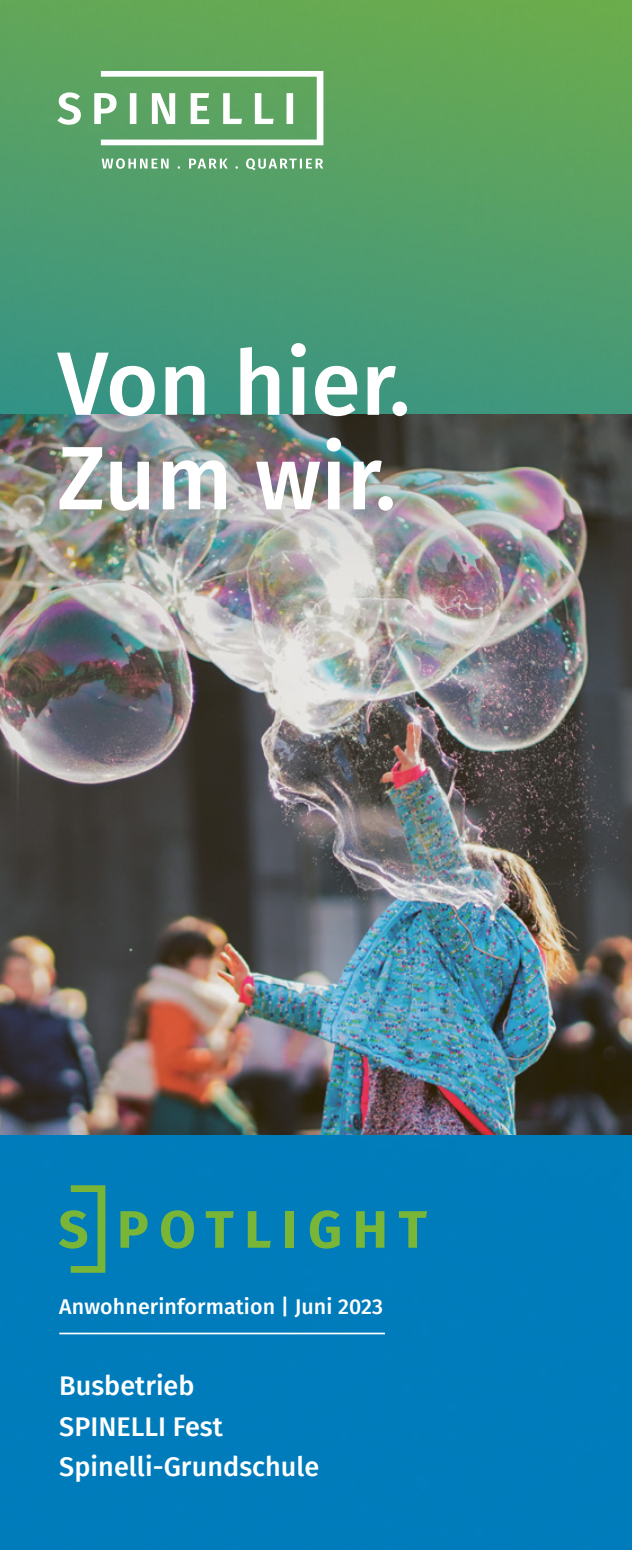
<style>
.page{position:relative;width:632px;height:1550px;background:#fff}
.page>*{position:absolute;margin:0;border:0;box-sizing:border-box;transform-origin:0 0}
.Von_hier{font:500 90px/94.5px "Fira Sans";color:#fff}
.t1{font:500 27px "Fira Sans";color:#fff}
.t2{font:500 21.38px "Fira Sans";letter-spacing:.005em;color:#fff}
</style>
<div class="page">
<img style="left:0;top:0;width:631px;height:1550px">
<svg style="left:57px;top:71px;width:266px;height:99px"></svg>
<svg style="left:120px;top:1211px;width:27px;height:37px"></svg>
<svg style="left:161px;top:1210px;width:33px;height:39px"></svg>
<svg style="left:206px;top:1211px;width:28px;height:37px"></svg>
<svg style="left:248px;top:1211px;width:22px;height:37px"></svg>
<div style="left:285px;top:1211px;width:9px;height:37px;background:#79b638"></div>
<svg style="left:310px;top:1210px;width:29px;height:39px"></svg>
<svg style="left:356px;top:1211px;width:28px;height:37px"></svg>
<svg style="left:399px;top:1211px;width:27px;height:37px"></svg>
<svg style="left:59px;top:1185px;width:46px;height:88px;background:#2f9287"></svg>
<hr style="left:59px;top:1333px;width:326px;height:1px;background:#fff">
<img style="left:0;top:415px;width:631px;height:719px">
<h1 class="Von_hier" style="left:57px;top:332px;width:354px">Von hier.<br>Zum wir.</h1>
<p class="t2" style="left:59px;top:1289px;width:325px">Anwohnerinformation | Juni 2023</p>
<p class="t1" style="left:59px;top:1364px;width:137px">Busbetrieb</p>
<p class="t1" style="left:59px;top:1404px;width:165px">SPINELLI Fest</p>
<p class="t1" style="left:59px;top:1445px;width:261px">Spinelli-Grundschule</p>
</div>
